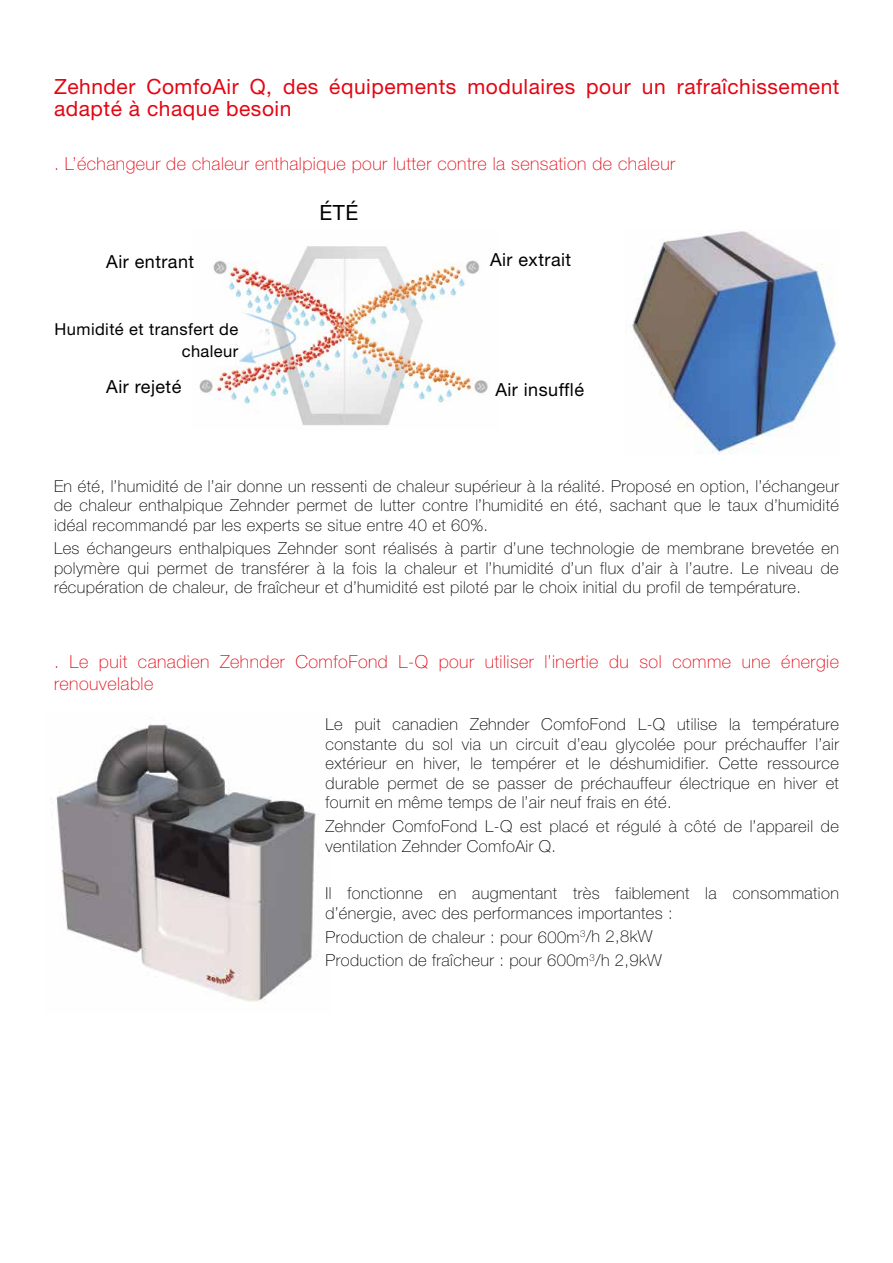
<style>
.page{position:relative;width:893px;height:1263px;background:#fff}
.page>*{position:absolute;margin:0;border:0;box-sizing:border-box;transform-origin:0 0}
.t1{font:21px/22.5px "Helvetica Neue LT Pro";letter-spacing:.025em;color:#e30613}
.t2{font:21px "Helvetica Neue LT Pro";color:#000}
.t3{font:100 18px/22.5px "Helvetica Neue LT Pro";letter-spacing:.025em;color:#e30613}
.t4{font:18px "Helvetica Neue LT Pro";letter-spacing:.025em;color:#000}
.t5{font:100 16.5px/19.5px "Helvetica Neue LT Pro";letter-spacing:.025em;color:#000;text-align:justify}
.t6{font:16.5px/22.5px "Helvetica Neue LT Pro";letter-spacing:.025em;color:#000;text-align:right}
</style>
<div class="page">
<img style="left:625px;top:231px;width:214px;height:223px">
<img style="left:199px;top:246px;width:289px;height:180px">
<img style="left:51px;top:723px;width:268px;height:280px">
<p class="t1" style="left:54px;top:75px;width:787px">Zehnder ComfoAir Q, des équipements modulaires pour un rafraîchissement adapté à chaque besoin</p>
<p class="t3" style="left:54px;top:152px;width:623px">. L’échangeur de chaleur enthalpique pour lutter contre la sensation de chaleur</p>
<p class="t2" style="left:320px;top:199px;width:40px">ÉTÉ</p>
<p class="t4" style="left:106px;top:250px;width:89px">Air entrant</p>
<p class="t4" style="left:490px;top:248px;width:83px">Air extrait</p>
<p class="t6" style="left:55px;top:317px;width:185px">Humidité et transfert de chaleur</p>
<p class="t4" style="left:106px;top:376px;width:77px">Air rejeté</p>
<p class="t4" style="left:495px;top:378px;width:90px">Air insufflé</p>
<p class="t5" style="left:54px;top:476px;width:786px">En été, l’humidité de l’air donne un ressenti de chaleur supérieur à la réalité. Proposé en option, l’échangeur de chaleur enthalpique Zehnder permet de lutter contre l’humidité en été, sachant que le taux d’humidité idéal recommandé par les experts se situe entre 40 et 60%.</p>
<p class="t5" style="left:54px;top:539px;width:786px">Les échangeurs enthalpiques Zehnder sont réalisés à partir d’une technologie de membrane brevetée en polymère qui permet de transférer à la fois la chaleur et l’humidité d’un flux d’air à l’autre. Le niveau de récupération de chaleur, de fraîcheur et d’humidité est piloté par le choix initial du profil de température.</p>
<p class="t3" style="left:54px;top:650px;width:786px">. Le puit canadien Zehnder ComfoFond L-Q pour utiliser l’inertie du sol comme une énergie renouvelable</p>
<p class="t5" style="left:326px;top:715px;width:515px">Le puit canadien Zehnder ComfoFond L-Q utilise la température constante du sol via un circuit d’eau glycolée pour préchauffer l’air extérieur en hiver, le tempérer et le déshumidifier. Cette ressource durable permet de se passer de préchauffeur électrique en hiver et fournit en même temps de l’air neuf frais en été.</p>
<p class="t5" style="left:326px;top:816px;width:515px">Zehnder ComfoFond L-Q est placé et régulé à côté de l’appareil de ventilation Zehnder ComfoAir Q.</p>
<p class="t5" style="left:326px;top:883px;width:515px">Il fonctionne en augmentant très faiblement la consommation d’énergie, avec des performances importantes :</p>
<p class="t5" style="left:326px;top:925px;width:338px;line-height:23.7px">Production de chaleur : pour 600m<sup>3</sup>/h 2,8kW<br>Production de fraîcheur : pour 600m<sup>3</sup>/h 2,9kW</p>
</div>
